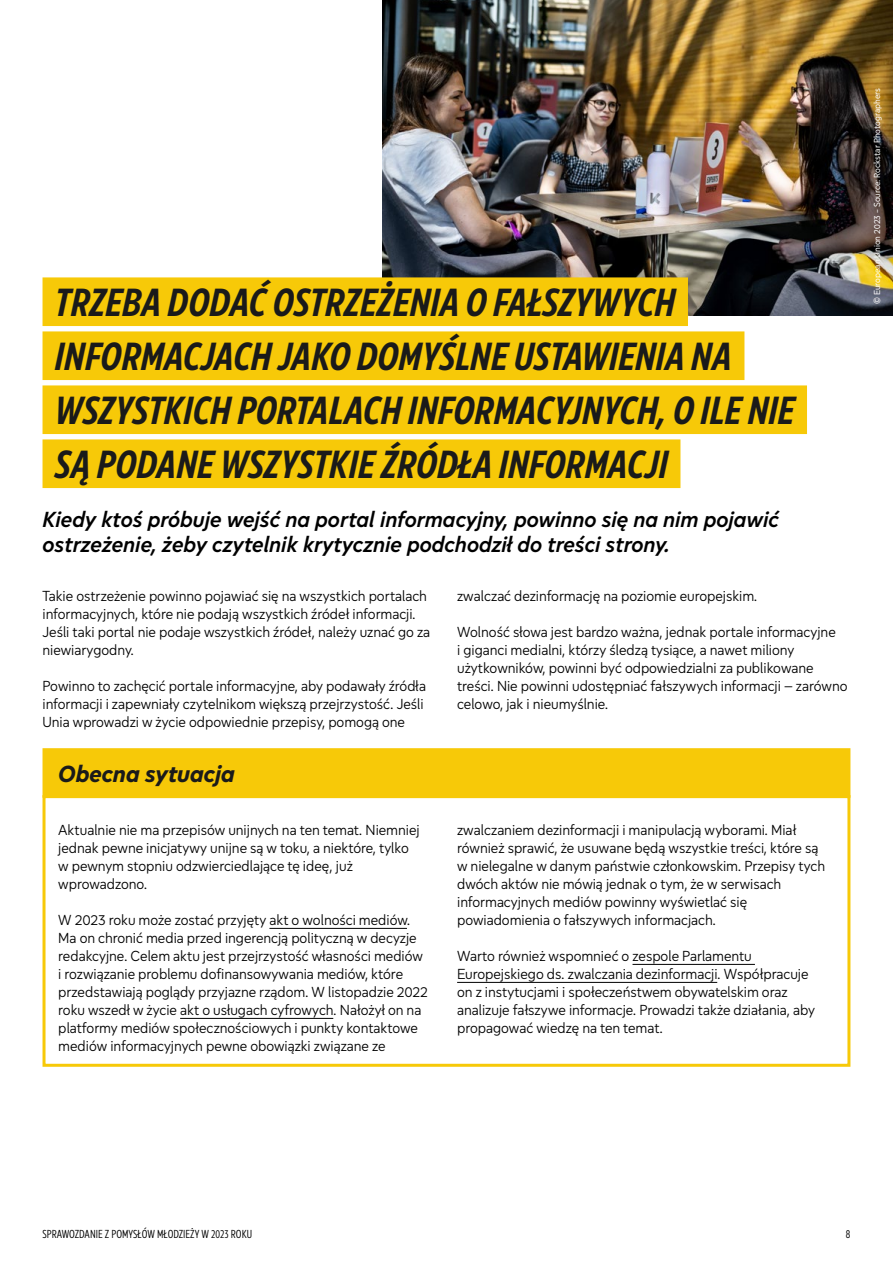
<style>
.page{position:relative;width:893px;height:1263px;background:#fff}
.page>*{position:absolute;margin:0;border:0;box-sizing:border-box;transform-origin:0 0}
.t1{font:italic 700 40.5px/54px "Europea Narrow";color:#1a1a1a}
.t2{font:italic 700 24px "Europea Eco";color:#1a1a1a}
.t3{font:italic 600 22.5px/25.5px "Europea Eco";color:#000}
.t4{font:300 15px/18px "Europea Eco";color:#000}
.t5{font:300 12px "Europea Narrow";color:#000}
.t6{font:9px "Europea Eco";color:#fff}
</style>
<div class="page">
<img style="left:383px;top:0;width:510px;height:316px">
<hr style="left:269px;top:928px;width:138px;height:1px;background:#000">
<hr style="left:180px;top:1018px;width:153px;height:1px;background:#000">
<hr style="left:632px;top:964px;width:123px;height:1px;background:#000">
<hr style="left:457px;top:982px;width:260px;height:1px;background:#000">
<div style="left:43px;top:795px;width:807px;height:272px;border:3px solid #f7c908"></div>
<div style="left:44px;top:750px;width:805px;height:46px;background:#f7c908"></div>
<div style="left:43px;top:748px;width:807px;height:50px;border:3px solid #f7c908"></div>
<div style="left:43px;top:277px;width:645px;height:49px;background:#f7c908"></div>
<div style="left:43px;top:331px;width:701px;height:49px;background:#f7c908"></div>
<div style="left:43px;top:385px;width:764px;height:49px;background:#f7c908"></div>
<div style="left:43px;top:439px;width:637px;height:49px;background:#f7c908"></div>
<h1 class="t1" style="left:55px;top:271px;width:741px">TRZEBA DODAĆ OSTRZEŻENIA O FAŁSZYWYCH INFORMACJACH JAKO DOMYŚLNE USTAWIENIA NA WSZYSTKICH PORTALACH INFORMACYJNYCH, O ILE NIE SĄ PODANE WSZYSTKIE ŹRÓDŁA INFORMACJI</h1>
<h3 class="t3" style="left:43px;top:504px;width:738px">Kiedy ktoś próbuje wejść na portal informacyjny, powinno się na nim pojawić ostrzeżenie, żeby czytelnik krytycznie podchodził do treści strony.</h3>
<p class="t4" style="left:43px;top:585px;width:389px">Takie ostrzeżenie powinno pojawiać się na wszystkich portalach informacyjnych, które nie podają wszystkich źródeł informacji.<br>Jeśli taki portal nie podaje wszystkich źródeł, należy uznać go za niewiarygodny.</p>
<p class="t4" style="left:43px;top:675px;width:385px">Powinno to zachęcić portale informacyjne, aby podawały źródła informacji i zapewniały czytelnikom większą przejrzystość. Jeśli<br>Unia wprowadzi w życie odpowiednie przepisy, pomogą one</p>
<h2 class="t2" style="left:58px;top:756px;width:178px">Obecna sytuacja</h2>
<p class="t4" style="left:58px;top:819px;width:363px">Aktualnie nie ma przepisów unijnych na ten temat. Niemniej jednak pewne inicjatywy unijne są w toku, a niektóre, tylko w pewnym stopniu odzwierciedlające tę ideę, już wprowadzono.</p>
<p class="t4" style="left:58px;top:909px;width:371px">W 2023 roku może zostać przyjęty akt o wolności mediów.<br>Ma on chronić media przed ingerencją polityczną w decyzje redakcyjne. Celem aktu jest przejrzystość własności mediów i rozwiązanie problemu dofinansowywania mediów, które przedstawiają poglądy przyjazne rządom. W listopadzie 2022 roku wszedł w życie akt o usługach cyfrowych. Nałożył on na platformy mediów społecznościowych i punkty kontaktowe mediów informacyjnych pewne obowiązki związane ze</p>
<p class="t4" style="left:457px;top:585px;width:302px">zwalczać dezinformację na poziomie europejskim.</p>
<p class="t4" style="left:457px;top:621px;width:392px">Wolność słowa jest bardzo ważna, jednak portale informacyjne<br>i giganci medialni, którzy śledzą tysiące, a nawet miliony użytkowników, powinni być odpowiedzialni za publikowane treści. Nie powinni udostępniać fałszywych informacji – zarówno celowo, jak i nieumyślnie.</p>
<p class="t4" style="left:457px;top:819px;width:369px">zwalczaniem dezinformacji i manipulacją wyborami. Miał również sprawić, że usuwane będą wszystkie treści, które są w nielegalne w danym państwie członkowskim. Przepisy tych dwóch aktów nie mówią jednak o tym, że w serwisach informacyjnych mediów powinny wyświetlać się powiadomienia o fałszywych informacjach.</p>
<p class="t4" style="left:457px;top:945px;width:359px">Warto również wspomnieć o zespole Parlamentu Europejskiego ds. zwalczania dezinformacji. Współpracuje on z instytucjami i społeczeństwem obywatelskim oraz analizuje fałszywe informacje. Prowadzi także działania, aby propagować wiedzę na ten temat.</p>
<p class="t6" style="left:871px;top:304px;width:217px;rotate:-90deg">© European Union 2023 - Source: Rockstar Photographers</p>
<p class="t5" style="left:43px;top:1225px;width:211px">SPRAWOZDANIE Z POMYSŁÓW MŁODZIEŻY W 2023 ROKU</p>
<p class="t5" style="left:846px;top:1225px;width:6px">8</p>
</div>
